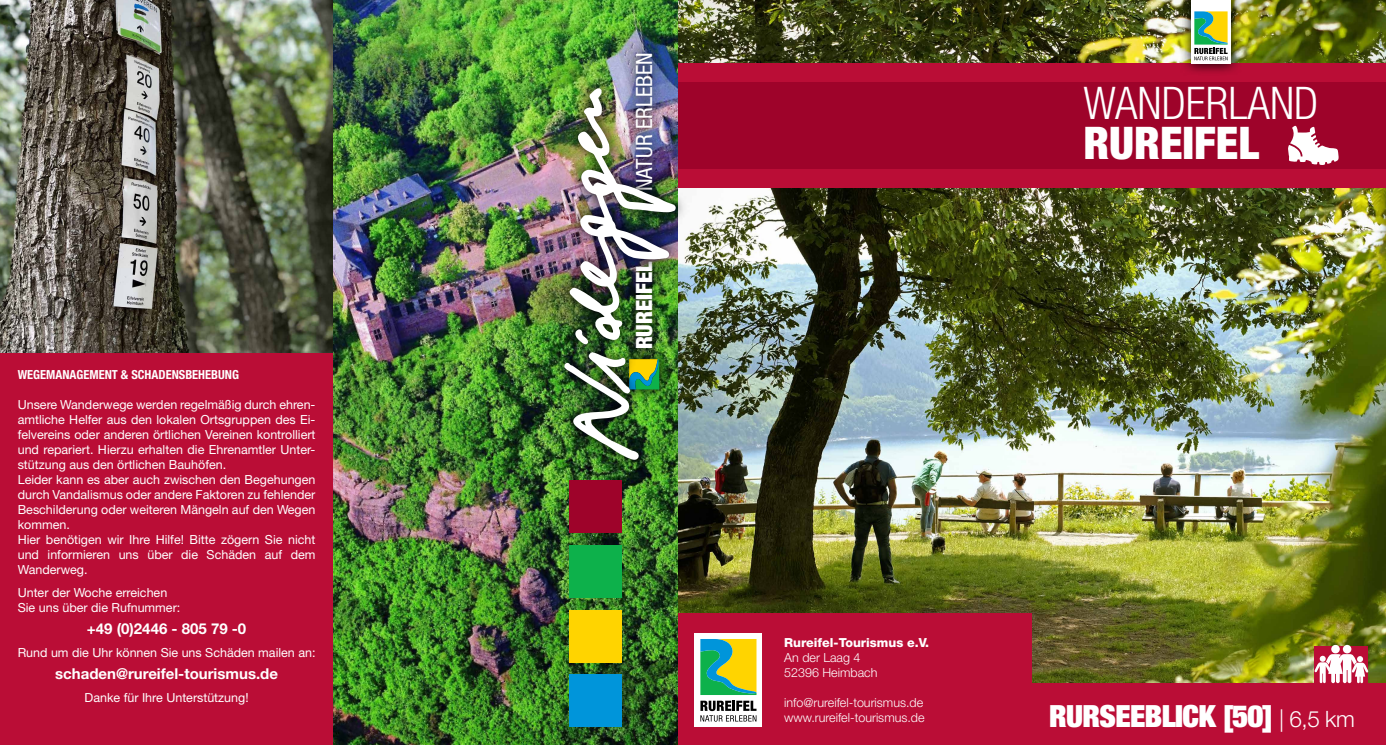
<style>
.page{position:relative;width:1386px;height:745px;background:#fff}
.page>*{position:absolute;margin:0;border:0;box-sizing:border-box;transform-origin:0 0}
.t1{font:300 condensed 45px "Helvetica Neue LT Std";color:#fff}
.t2{font:900 condensed 45px "Helvetica Neue LT Std";color:#fff}
.t3{font:900 condensed 30.62px "Helvetica Neue LT Std";letter-spacing:-.02em;color:#fff}
.t4{font:condensed 22.5px "Helvetica Neue LT Std";color:#fff}
.t5{font:900 condensed 22.5px "Helvetica Neue LT Std";color:#fff}
.t6{font:700 15px "Helvetica Neue LT Std";color:#fff}
.t7{font:12.5px/15px "Helvetica Neue LT Std";color:#fff}
.t8{font:300 12.5px/15px "Helvetica Neue LT Std";color:#fff}
.t9{font:700 condensed 12.5px "Helvetica Neue LT Std";color:#fff}
.t10{font:800 12.5px "Helvetica Neue LT Std";color:#fff}
.s1{font-weight:300;font-stretch:normal;font-size:22.5px}
</style>
<div class="page">
<img style="left:677px;top:0;width:708px;height:682px">
<div style="left:677px;top:64px;width:708px;height:124px;background:#ba0d36"></div>
<div style="left:677px;top:83px;width:708px;height:86px;background:#9e032a"></div>
<svg style="left:1288px;top:125px;width:50px;height:40px"></svg>
<img style="left:1179px;top:0;width:63px;height:73px">
<div style="left:1191px;top:0;width:39px;height:64px;background:#fff"></div>
<svg style="left:1194px;top:11px;width:34px;height:50px"></svg>
<svg style="left:1194px;top:11px;width:33px;height:49px;background:#8cb66f"></svg>
<div style="left:677px;top:682px;width:708px;height:62px;background:#ba0d36"></div>
<div style="left:677px;top:612px;width:354px;height:132px;background:#ba0d36"></div>
<div style="left:694px;top:633px;width:68px;height:93px;background:#fff"></div>
<svg style="left:700px;top:639px;width:56px;height:55px;background:#7fbb51"></svg>
<svg style="left:700px;top:700px;width:56px;height:21px"></svg>
<div style="left:0;top:0;width:333px;height:744px;background:#ba0d36"></div>
<img style="left:0;top:0;width:333px;height:352px">
<img style="left:333px;top:0;width:344px;height:744px">
<div style="left:569px;top:674px;width:52px;height:52px;background:#0095da"></div>
<div style="left:569px;top:609px;width:52px;height:53px;background:#ffd400"></div>
<div style="left:569px;top:545px;width:52px;height:52px;background:#0db14b"></div>
<div style="left:569px;top:480px;width:52px;height:52px;background:#9e032a"></div>
<svg style="left:624px;top:41px;width:39px;height:19px"></svg>
<img style="left:553px;top:77px;width:133px;height:393px">
<img style="left:568px;top:60px;width:109px;height:441px">
<img style="left:562px;top:89px;width:112px;height:372px">
<svg style="left:1314px;top:644px;width:54px;height:38px"></svg>
<p class="t9" style="left:18px;top:366px;width:223px">WEGEMANAGEMENT &amp; SCHADENSBEHEBUNG</p>
<p class="t7" style="left:18px;top:396px;width:299px">Unsere Wanderwege werden regelmäßig durch ehren&shy;amtliche Helfer aus den lokalen Ortsgruppen des Ei&shy;felvereins oder anderen örtlichen Vereinen kontrolliert und repariert. Hierzu erhalten die Ehrenamtler Unter&shy;stützung aus den örtlichen Bauhöfen.<br>Leider kann es aber auch zwischen den Begehungen durch Vandalismus oder andere Faktoren zu fehlender Beschilderung oder weiteren Mängeln auf den Wegen kommen.<br>Hier benötigen wir Ihre Hilfe! Bitte zögern Sie nicht und informieren uns über die Schäden auf dem Wanderweg.</p>
<p class="t7" style="left:18px;top:584px;width:164px">Unter der Woche erreichen<br>Sie uns über die Rufnummer:</p>
<p class="t6" style="left:87px;top:619px;width:161px">+49 (0)2446 - 805 79 -0</p>
<p class="t7" style="left:18px;top:644px;width:299px">Rund um die Uhr können Sie uns Schäden mailen an:</p>
<p class="t6" style="left:55px;top:664px;width:224px">schaden@rureifel-tourismus.de</p>
<p class="t7" style="left:85px;top:689px;width:165px">Danke für Ihre Unterstützung!</p>
<h3 class="t4" style="left:631px;top:191px;width:140px;rotate:-90deg">NATUR ERLEBEN</h3>
<h3 class="t5" style="left:630px;top:349px;width:88px;rotate:-90deg">rureifel</h3>
<h1 class="t1" style="left:1083px;top:77px;width:236px">WANDERLAND</h1>
<h1 class="t2" style="left:1083px;top:115px;width:177px">RUREIFEL</h1>
<p class="t10" style="left:784px;top:635px;width:146px">Rureifel-Tourismus e.V.</p>
<p class="t8" style="left:784px;top:649px;width:95px">An der Laag 4<br>52396 Heimbach</p>
<p class="t8" style="left:784px;top:694px;width:142px">info@rureifel-tourismus.de www.rureifel-tourismus.de</p>
<h2 class="t3" style="left:1049px;top:696px;width:307px">RURSEEBLICK [50] <span class="s1">| 6,5 km</span></h2>
</div>
